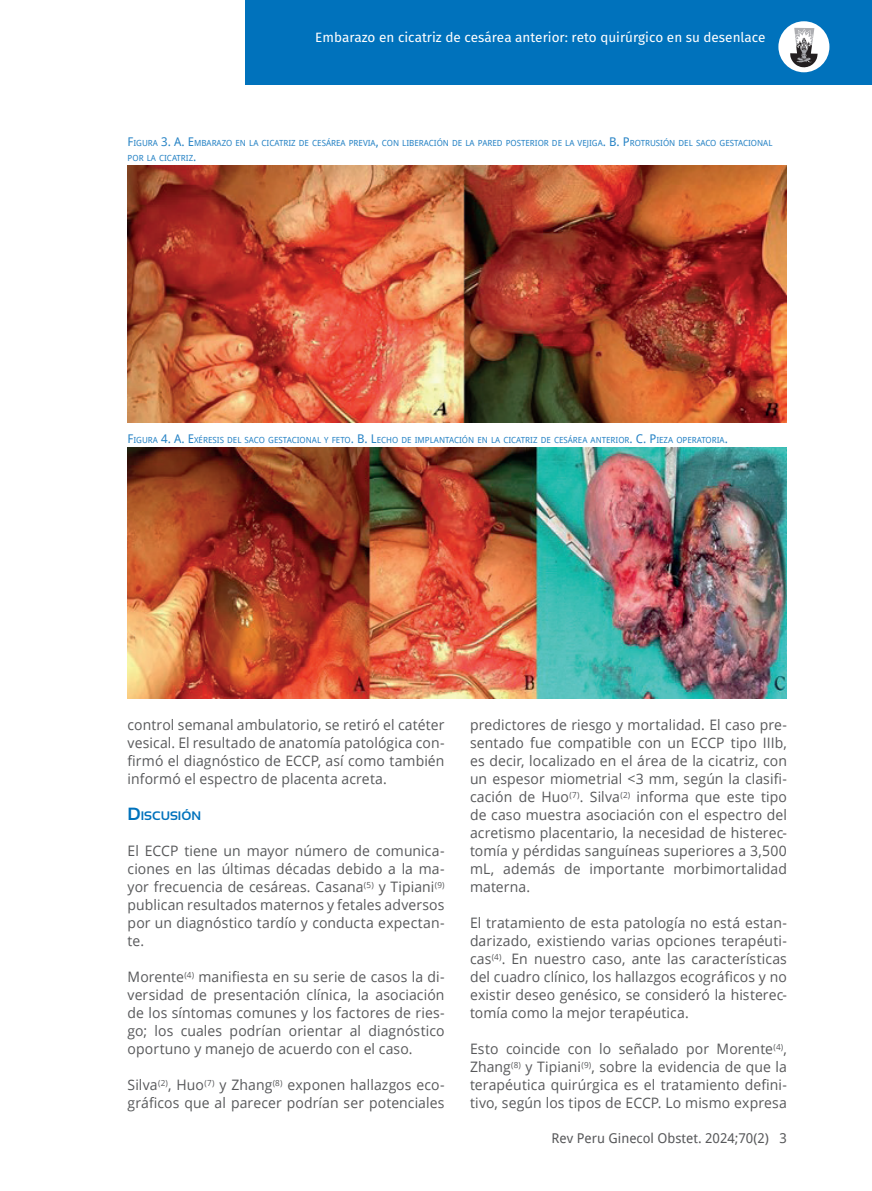
<style>
.page{position:relative;width:872px;height:1191px;background:#fff}
.page>*{position:absolute;margin:0;border:0;box-sizing:border-box;transform-origin:0 0}
.t1{font:14.4px/18px "Open Sans";letter-spacing:.01em;color:#57585a;text-align:justify}
.t2{font:13.5px "Fira Sans";color:#fff}
.t3{font:13.5px "Droid Sans";color:#57585a}
.t4{font:700 12.3px "Sansation";color:#0072bc}
.t5{font:8.4px/15px "Droid Sans";color:#2783c5}
.s1{font-size:12px}
.s2{font-size:17.7px}
</style>
<div class="page">
<div style="left:246px;top:0;width:626px;height:85px;background:#0072bc"></div>
<div style="left:778px;top:21px;width:51px;height:51px;background:#fff;border-radius:50%"></div>
<svg style="left:790px;top:28px;width:28px;height:40px"></svg>
<img style="left:128px;top:447px;width:659px;height:251px">
<img style="left:128px;top:166px;width:659px;height:257px">
<p class="t2" style="left:315px;top:28px;width:452px">Embarazo en cicatriz de cesárea anterior: reto quirúrgico en su desenlace</p>
<p class="t5" style="left:128px;top:136px;width:646px"><span class="s1">F</span>IGURA <span class="s1">3. A. E</span> MBARAZO EN LA CICATRIZ D E CESÁREA PREVIA<span class="s1">,</span> CON LIBERACIÓN D E LA PARED POSTERIOR D E LA VEJIGA<span class="s1">. B. P</span> ROTRUSIÓN D EL SACO GESTACIONAL<br>POR LA CICATRIZ<span class="s1">.</span></p>
<p class="t5" style="left:128px;top:432px;width:602px"><span class="s1">F</span>IGURA <span class="s1">4. A. E</span>XÉRESIS D EL SACO GESTACIONAL Y FETO<span class="s1">. B. L</span>ECHO D E IMPLANTACIÓN EN LA CICATRIZ D E CESÁREA ANTERIOR<span class="s1">. C. P</span>IEZA OPERATORIA<span class="s1">.</span></p>
<p class="t1" style="left:128px;top:715px;width:318px">control semanal ambulatorio, se retiró el catéter vesical. El resultado de anatomía patológica con&shy;firmó el diagnóstico de ECCP, así como también informó el espectro de placenta acreta.</p>
<p class="t4" style="left:128px;top:809px;width:75px"><span class="s2">D</span>ISCUSIÓN</p>
<p class="t1" style="left:128px;top:841px;width:318px">El ECCP tiene un mayor número de comunica&shy;ciones en las últimas décadas debido a la ma&shy;yor frecuencia de cesáreas. Casana<sup>(5)</sup> y Tipiani<sup>(9) </sup>publican resultados maternos y fetales adversos por un diagnóstico tardío y conducta expectan&shy;te.</p>
<p class="t1" style="left:128px;top:967px;width:318px">Morente<sup>(4)</sup> manifiesta en su serie de casos la di&shy;versidad de presentación clínica, la asociación de los síntomas comunes y los factores de ries&shy;go; los cuales podrían orientar al diagnóstico oportuno y manejo de acuerdo con el caso.</p>
<p class="t1" style="left:128px;top:1075px;width:318px">Silva<sup>(2)</sup>, Huo<sup>(7)</sup> y Zhang<sup>(8)</sup> exponen hallazgos eco&shy;gráficos que al parecer podrían ser potenciales</p>
<p class="t1" style="left:470px;top:715px;width:318px">predictores de riesgo y mortalidad. El caso pre&shy;sentado fue compatible con un ECCP tipo IIIb, es decir, localizado en el área de la cicatriz, con un espesor miometrial &lt;3 mm, según la clasifi&shy;cación de Huo<sup>(7)</sup>. Silva<sup>(2)</sup> informa que este tipo de caso muestra asociación con el espectro del acretismo placentario, la necesidad de histerec&shy;tomía y pérdidas sanguíneas superiores a 3,500 mL, además de importante morbimortalidad materna.</p>
<p class="t1" style="left:470px;top:913px;width:318px">El tratamiento de esta patología no está estan&shy;darizado, existiendo varias opciones terapéuti&shy;cas<sup>(4)</sup>. En nuestro caso, ante las características del cuadro clínico, los hallazgos ecográficos y no existir deseo genésico, se consideró la histerec&shy;tomía como la mejor terapéutica.</p>
<p class="t1" style="left:470px;top:1039px;width:318px">Esto coincide con lo señalado por Morente<sup>(4)</sup>, Zhang<sup>(8)</sup> y Tipiani<sup>(9)</sup>, sobre la evidencia de que la terapéutica quirúrgica es el tratamiento defini&shy;tivo, según los tipos de ECCP. Lo mismo expresa</p>
<p class="t3" style="left:551px;top:1128px;width:237px">Rev Peru Ginecol Obstet. 2024;70(2) 3</p>
</div>
